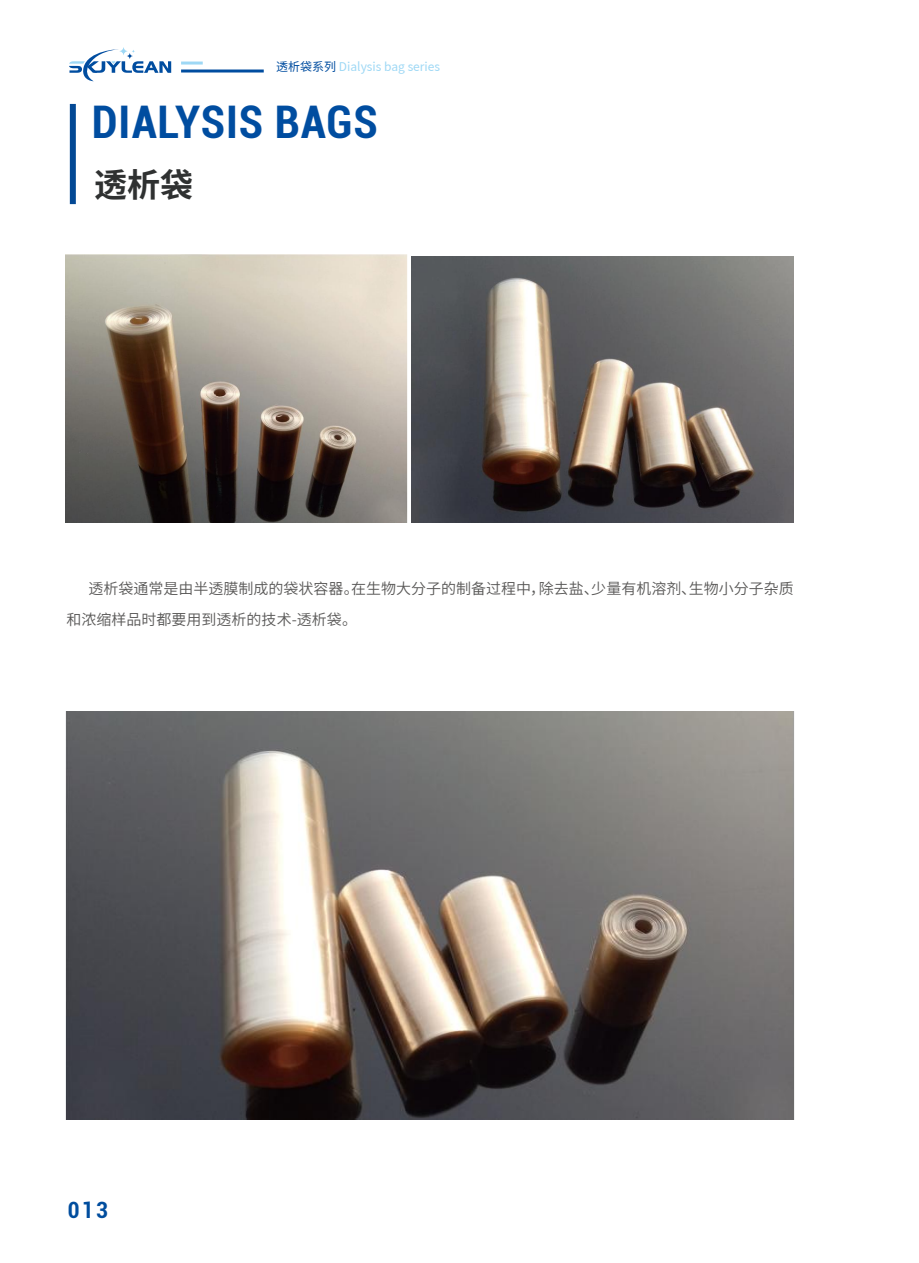
<style>
.page{position:relative;width:919px;height:1263px;background:#fff}
.page>*{position:absolute;margin:0;border:0;box-sizing:border-box;transform-origin:0 0}
.t1{font:700 condensed 45px "Roboto";letter-spacing:.02em;color:#004da0}
.t2{font:700 33px "Source Han Sans CN";color:#2f3131}
.t3{font:700 condensed 22.5px "Roboto";color:#004d9e}
.t4{font:15px/30.6px "Source Han Sans CN";color:#595857}
.t5{font:12px "Source Han Sans CN";color:#9ed8f5}
.s1{color:#004da0}
</style>
<div class="page">
<div style="left:70px;top:104px;width:6px;height:100px;background:#034995"></div>
<img style="left:65px;top:255px;width:342px;height:267px">
<img style="left:411px;top:256px;width:382px;height:266px">
<img style="left:66px;top:711px;width:728px;height:409px">
<svg style="left:69px;top:49px;width:102px;height:32px"></svg>
<hr style="left:181px;top:70px;width:83px;height:3px;background:#004da0">
<hr style="left:181px;top:62px;width:22px;height:3px;background:#9ed8f5">
<p class="t5" style="left:276px;top:60px;width:165px"><span class="s1">透析袋系列</span> Dialysis bag series</p>
<h1 class="t1" style="left:92px;top:90px;width:287px">DIALYSIS BAGS</h1>
<h2 class="t2" style="left:94px;top:166px;width:100px">透析袋</h2>
<p class="t4" style="left:66px;top:574px;width:728px;text-indent:22px">透析袋通常是由半透膜制成的袋状容器。在生物大分子的制备过程中，除去盐、少量有机溶剂、生物小分子杂质和浓缩样品时都要用到透析的技术-透析袋。</p>
<h3 class="t3" style="left:68px;top:1194px;width:41px">013</h3>
</div>
